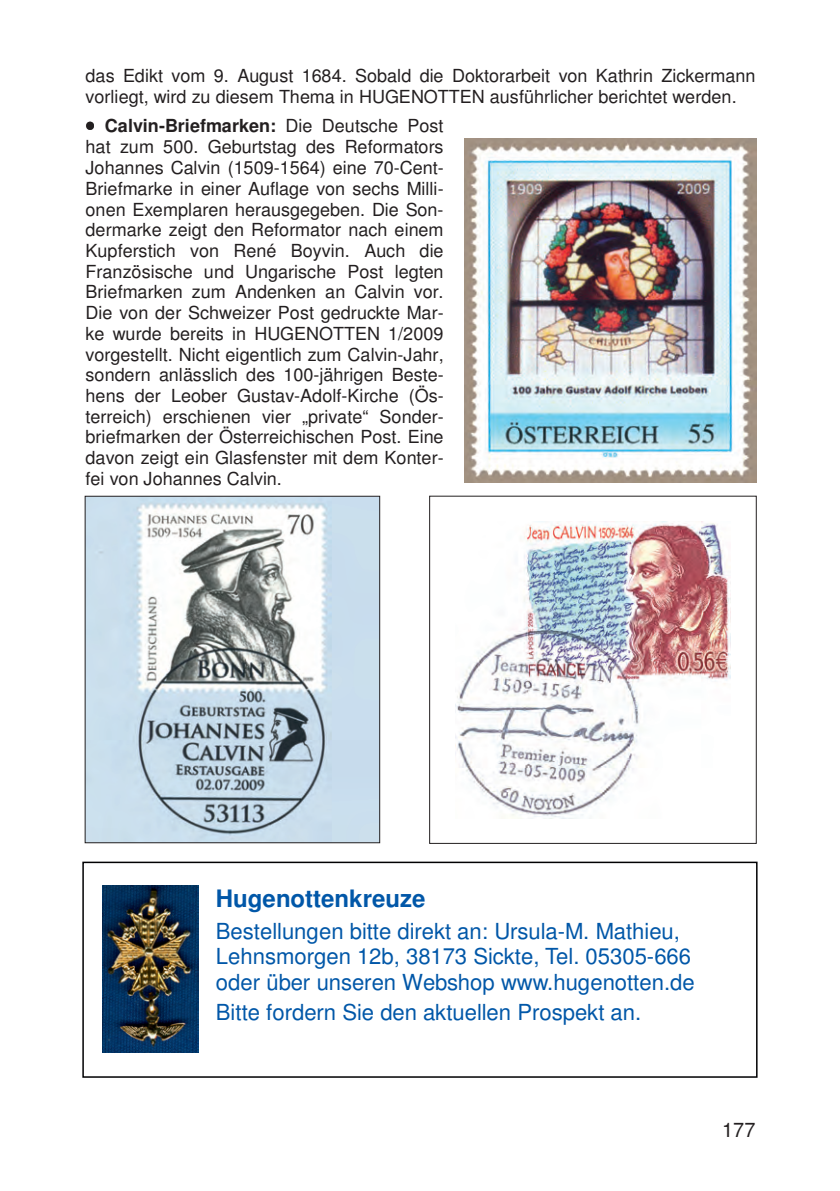
<style>
.page{position:relative;width:840px;height:1191px;background:#fff}
.page>*{position:absolute;margin:0;border:0;box-sizing:border-box;transform-origin:0 0}
.t1{font:700 24px "Helvetica";color:#0157a8}
.t2{font:22px/25.4px "Helvetica";color:#0157a8}
.t3{font:20px "Helvetica";color:#231f20}
.t4{font:18px/20.8px "Helvetica";letter-spacing:.005em;color:#231f20}
.s1{font-weight:700}
</style>
<div class="page">
<div style="left:82px;top:861px;width:675px;height:216px;border:2px solid #000002"></div>
<img style="left:103px;top:885px;width:95px;height:167px">
<img style="left:464px;top:138px;width:291px;height:344px">
<img style="left:87px;top:498px;width:291px;height:343px">
<div style="left:85px;top:496px;width:295px;height:347px;border:1px solid #231f20"></div>
<img style="left:455px;top:522px;width:275px;height:296px">
<div style="left:429px;top:495px;width:327px;height:349px;border:1px solid #231f20"></div>
<p class="t4" style="left:85px;top:65px;width:671px">das Edikt vom 9. August 1684. Sobald die Doktorarbeit von Kathrin Zickermann vorliegt, wird zu diesem Thema in HUGENOTTEN ausführlicher berichtet werden.</p>
<p class="t4" style="left:85px;top:115px;width:360px;text-align:justify">• <span class="s1">Calvin-Briefmarken:</span> Die Deutsche Post hat zum 500. Geburtstag des Reformators Johannes Calvin (1509-1564) eine 70-Cent-Briefmarke in einer Auflage von sechs Milli&shy;onen Exemplaren herausgegeben. Die Son&shy;dermarke zeigt den Reformator nach einem Kupferstich von René Boyvin. Auch die Französische und Ungarische Post legten Briefmarken zum Andenken an Calvin vor.<br>Die von der Schweizer Post gedruckte Mar&shy;ke wurde bereits in HUGENOTTEN 1/2009 vorgestellt. Nicht eigentlich zum Calvin-Jahr, sondern anlässlich des 100-jährigen Beste&shy;hens der Leober Gustav-Adolf-Kirche (Ös&shy;terreich) erschienen vier „private“ Sonder&shy;briefmarken der Österreichischen Post. Eine davon zeigt ein Glasfenster mit dem Konter&shy;fei von Johannes Calvin.</p>
<h1 class="t1" style="left:216px;top:889px;width:211px">Hugenottenkreuze</h1>
<p class="t2" style="left:216px;top:918px;width:480px">Bestellungen bitte direkt an: Ursula-M. Mathieu,<br>Lehnsmorgen 12b, 38173 Sickte, Tel. 05305-666 oder über unseren Webshop www.hugenotten.de</p>
<p class="t2" style="left:216px;top:999px;width:426px">Bitte fordern Sie den aktuellen Prospekt an.</p>
<p class="t3" style="left:721px;top:1118px;width:35px">177</p>
</div>
